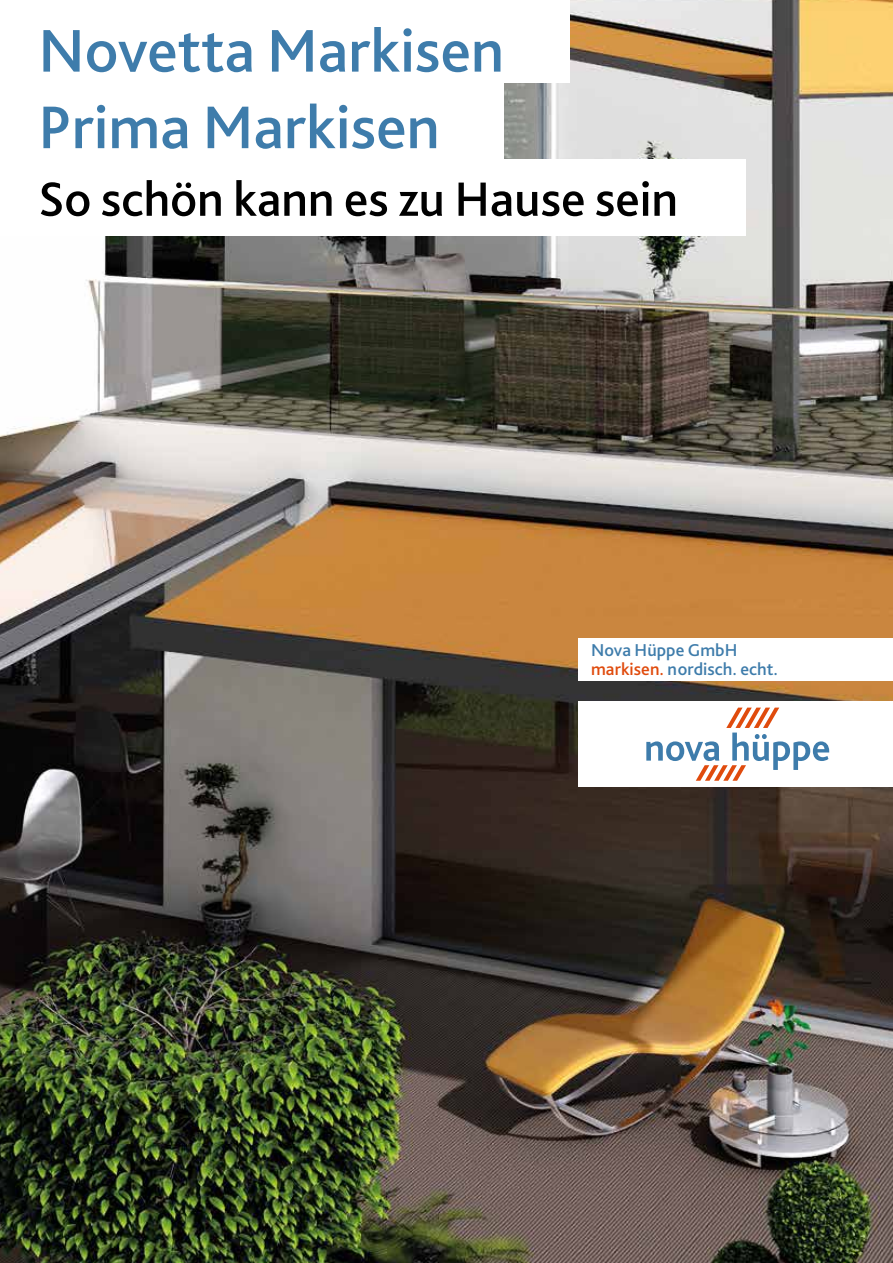
<style>
.page{position:relative;width:893px;height:1263px;background:#fff}
.page>*{position:absolute;margin:0;border:0;box-sizing:border-box;transform-origin:0 0}
.t1{font:500 63px/76.5px "Bliss Pro";color:#3e7cab}
.t2{font:500 50.4px "Bliss Pro";color:#000}
.t3{font:500 18px/19.5px "Bliss Pro";letter-spacing:.005em;color:#3e7cab}
.s1{color:#e04b0d}
</style>
<div class="page">
<img style="left:0;top:0;width:893px;height:1263px">
<div style="left:0;top:83px;width:504px;height:76px;background:#fff"></div>
<div style="left:0;top:0;width:570px;height:83px;background:#fff"></div>
<div style="left:0;top:159px;width:745px;height:77px;background:#fff"></div>
<div style="left:578px;top:702px;width:315px;height:85px;background:#fff"></div>
<div style="left:578px;top:638px;width:315px;height:42px;background:#fff"></div>
<svg style="left:646px;top:708px;width:183px;height:73px"></svg>
<h1 class="t1" style="left:38px;top:11px;width:467px">Novetta Markisen<br>Prima Markisen</h1>
<h2 class="t2" style="left:38px;top:168px;width:641px">So schön kann es zu Hause sein</h2>
<p class="t3" style="left:591px;top:640px;width:188px">Nova Hüppe GmbH <span class="s1">markisen.</span> nordisch. echt.</p>
</div>
